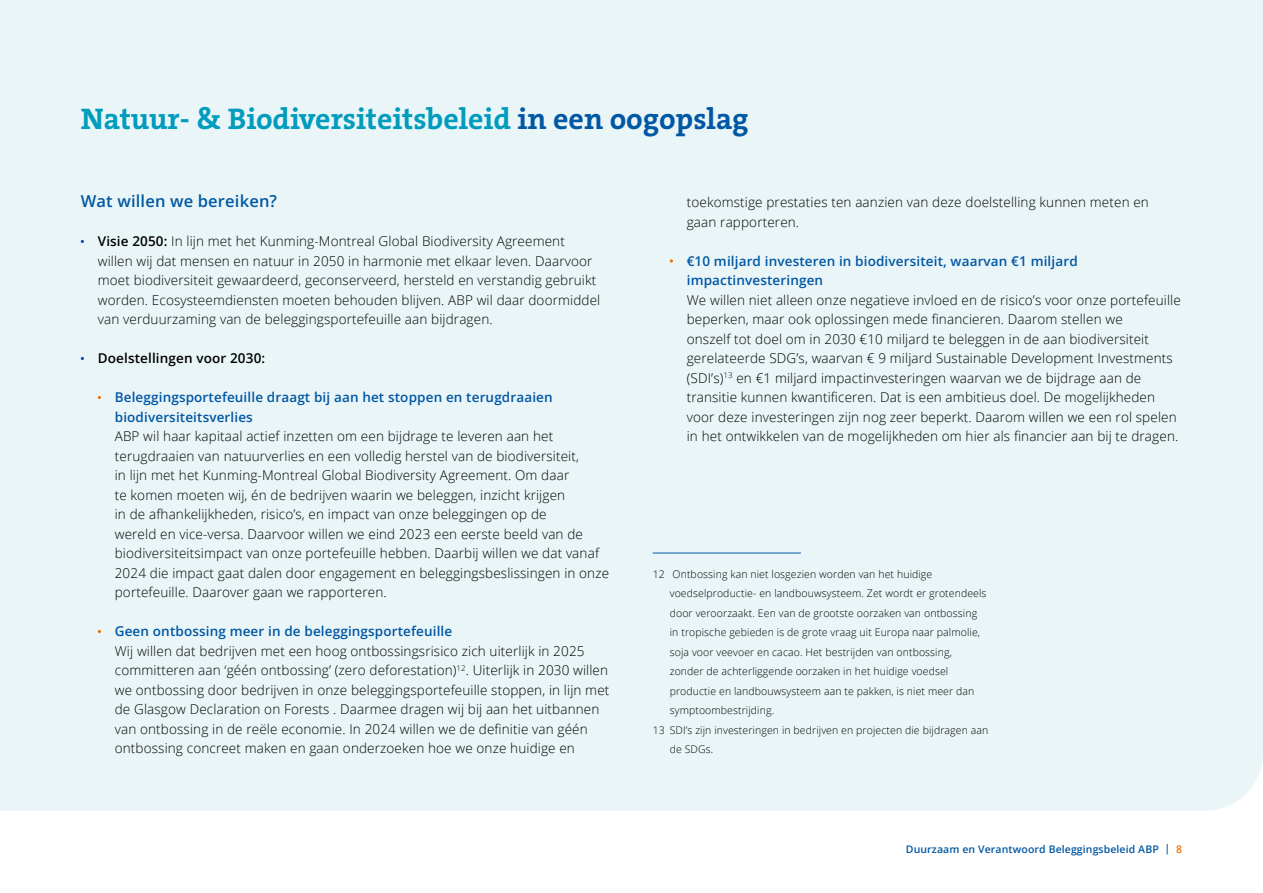
<style>
.page{position:relative;width:1263px;height:893px;background:#fff}
.page>*{position:absolute;margin:0;border:0;box-sizing:border-box;transform-origin:0 0}
.t1{font:700 30px "The Serif B W7";color:#009cbd}
.t2{font:600 16.5px "Open Sans";letter-spacing:.01em;color:#0057a3}
.t3{font:300 13.5px/19.5px "Open Sans";letter-spacing:.01em;color:#000}
.t4{font:600 13.5px/19.5px "Open Sans";letter-spacing:.01em;color:#0057a3}
.t5{font:600 13.5px "Open Sans";letter-spacing:.01em;color:#000}
.t6{font:300 10.5px "Open Sans";letter-spacing:.01em;color:#000}
.t7{font:600 10.5px "Open Sans";letter-spacing:.01em;color:#0057a3}
.s1{color:#0057a3}
.s2{font-weight:600}
.s3{color:#ed7102}
</style>
<div class="page">
<div style="left:0;top:0;width:1263px;height:811px;background:#eaf5f8"></div>
<svg style="left:670px;top:259px;width:3px;height:4px"></svg>
<hr style="left:653px;top:553px;width:148px;height:1px;background:#0057a3">
<h1 class="t1" style="left:81px;top:99px;width:669px">Natuur- &amp; Biodiversiteitsbeleid <span class="s1">in een oogopslag</span></h1>
<p class="t2" style="left:81px;top:190px;width:198px">Wat willen we bereiken?</p>
<p class="t3" style="left:98px;top:231px;width:504px"><span class="s2">Visie 2050:</span> In lijn met het Kunming-Montreal Global Biodiversity Agreement willen wij dat mensen en natuur in 2050 in harmonie met elkaar leven. Daarvoor moet biodiversiteit gewaardeerd, geconserveerd, hersteld en verstandig gebruikt worden. Ecosysteemdiensten moeten behouden blijven. ABP wil daar doormiddel van verduurzaming van de beleggingsportefeuille aan bijdragen.</p>
<p class="t5" style="left:98px;top:349px;width:169px">Doelstellingen voor 2030:</p>
<p class="t4" style="left:115px;top:387px;width:439px">Beleggingsportefeuille draagt bij aan het stoppen en terugdraaien biodiversiteitsverlies</p>
<p class="t3" style="left:115px;top:426px;width:496px">ABP wil haar kapitaal actief inzetten om een bijdrage te leveren aan het terugdraaien van natuurverlies en een volledig herstel van de biodiversiteit,<br>in lijn met het Kunming-Montreal Global Biodiversity Agreement. Om daar<br>te komen moeten wij, én de bedrijven waarin we beleggen, inzicht krijgen<br>in de afhankelijkheden, risico’s, en impact van onze beleggingen op de<br>wereld en vice-versa. Daarvoor willen we eind 2023 een eerste beeld van de biodiversiteitsimpact van onze portefeuille hebben. Daarbij willen we dat vanaf 2024 die impact gaat dalen door engagement en beleggingsbeslissingen in onze portefeuille. Daarover gaan we rapporteren.</p>
<p class="t4" style="left:115px;top:621px;width:339px">Geen ontbossing meer in de beleggingsportefeuille</p>
<p class="t3" style="left:115px;top:641px;width:496px">Wij willen dat bedrijven met een hoog ontbossingsrisico zich uiterlijk in 2025 committeren aan ‘géén ontbossing’ (zero deforestation)<sup>12</sup>. Uiterlijk in 2030 willen we ontbossing door bedrijven in onze beleggingsportefeuille stoppen, in lijn met de Glasgow Declaration on Forests . Daarmee dragen wij bij aan het uitbannen van ontbossing in de reële economie. In 2024 willen we de definitie van géén ontbossing concreet maken en gaan onderzoeken hoe we onze huidige en</p>
<p class="t3" style="left:687px;top:192px;width:464px">toekomstige prestaties ten aanzien van deze doelstelling kunnen meten en gaan rapporteren.</p>
<p class="t4" style="left:687px;top:251px;width:392px">€10 miljard investeren in biodiversiteit, waarvan €1 miljard impactinvesteringen</p>
<p class="t3" style="left:687px;top:290px;width:496px">We willen niet alleen onze negatieve invloed en de risico’s voor onze portefeuille beperken, maar ook oplossingen mede financieren. Daarom stellen we<br>onszelf tot doel om in 2030 €10 miljard te beleggen in de aan biodiversiteit gerelateerde SDG’s, waarvan € 9 miljard Sustainable Development Investments (SDI’s)<sup>13</sup> en €1 miljard impactinvesteringen waarvan we de bijdrage aan de transitie kunnen kwantificeren. Dat is een ambitieus doel. De mogelijkheden voor deze investeringen zijn nog zeer beperkt. Daarom willen we een rol spelen in het ontwikkelen van de mogelijkheden om hier als financier aan bij te dragen.</p>
<p class="t6" style="left:653px;top:567px;width:281px">12 Ontbossing kan niet losgezien worden van het huidige</p>
<p class="t6" style="left:670px;top:586px;width:318px">voedselproductie- en landbouwsysteem. Zet wordt er grotendeels</p>
<p class="t6" style="left:670px;top:606px;width:309px">door veroorzaakt. Een van de grootste oorzaken van ontbossing</p>
<p class="t6" style="left:670px;top:625px;width:312px">in tropische gebieden is de grote vraag uit Europa naar palmolie,</p>
<p class="t6" style="left:670px;top:645px;width:284px">soja voor veevoer en cacao. Het bestrijden van ontbossing,</p>
<p class="t6" style="left:670px;top:664px;width:280px">zonder de achterliggende oorzaken in het huidige voedsel</p>
<p class="t6" style="left:670px;top:684px;width:306px">productie en landbouwsysteem aan te pakken, is niet meer dan</p>
<p class="t6" style="left:670px;top:703px;width:106px">symptoombestrijding.</p>
<p class="t6" style="left:653px;top:723px;width:337px">13 SDI’s zijn investeringen in bedrijven en projecten die bijdragen aan</p>
<p class="t6" style="left:670px;top:742px;width:45px">de SDGs.</p>
<p class="t7" style="left:906px;top:842px;width:278px">Duurzaam en Verantwoord Beleggingsbeleid ABP | <span class="s3">8</span></p>
</div>
